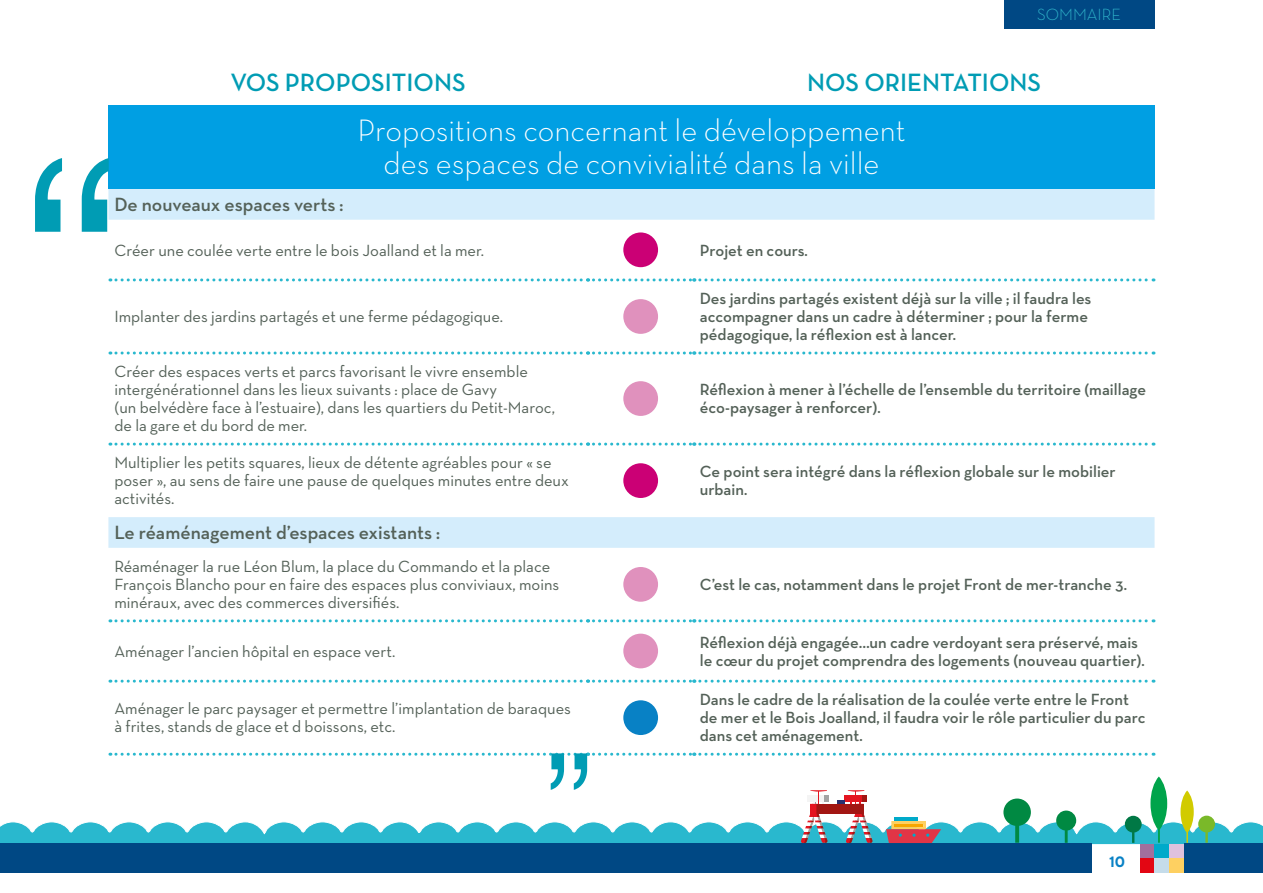
<style>
.page{position:relative;width:1263px;height:893px;background:#fff}
.page>*{position:absolute;margin:0;border:0;box-sizing:border-box;transform-origin:0 0}
.t1{font:300 31.5px/33px "Neutra Text TF";color:#fff;text-align:center}
.t2{font:600 25.5px "Neutra Text TF";color:#009cb4}
.t3{font:600 19.5px "Neutra Text TF";color:#546158}
.t4{font:16.5px/18px "Neutra Text TF";color:#546158}
.t5{font:600 16.5px/18px "Neutra Text TF";color:#546158}
.t6{font:300 16.5px "Neutra Text TF";color:#32b9cd}
.t7{font:700 15px "Interstate";color:#0881c5}
</style>
<div class="page">
<svg style="left:0;top:822px;width:1263px;height:22px;background:#37a4c1"></svg>
<div style="left:0;top:844px;width:1091px;height:29px;background:#004884"></div>
<div style="left:1140px;top:844px;width:14px;height:14px;background:#a1709d"></div>
<div style="left:1140px;top:858px;width:14px;height:15px;background:#e30613"></div>
<div style="left:1154px;top:844px;width:15px;height:14px;background:#00aaca"></div>
<div style="left:1154px;top:858px;width:15px;height:15px;background:#c5dcea"></div>
<div style="left:1169px;top:844px;width:15px;height:14px;background:#dfc1dd"></div>
<div style="left:1169px;top:858px;width:15px;height:15px;background:#fed061"></div>
<div style="left:1184px;top:844px;width:79px;height:29px;background:#004884"></div>
<svg style="left:1180px;top:790px;width:35px;height:53px"></svg>
<div style="left:1003px;top:0;width:151px;height:28px;background:#004884"></div>
<div style="left:108px;top:106px;width:1046px;height:83px;background:#009fe3"></div>
<svg style="left:108px;top:189px;width:1046px;height:359px"></svg>
<svg style="left:110px;top:278px;width:1044px;height:3px"></svg>
<svg style="left:110px;top:351px;width:1044px;height:3px"></svg>
<svg style="left:110px;top:443px;width:1044px;height:3px"></svg>
<svg style="left:110px;top:619px;width:1044px;height:3px"></svg>
<svg style="left:110px;top:680px;width:1044px;height:3px"></svg>
<div style="left:623px;top:232px;width:35px;height:35px;background:#cb0075;border-radius:50%"></div>
<div style="left:623px;top:299px;width:35px;height:35px;background:#e091bd;border-radius:50%"></div>
<div style="left:623px;top:381px;width:35px;height:35px;background:#e091bd;border-radius:50%"></div>
<div style="left:623px;top:463px;width:35px;height:35px;background:#cb0075;border-radius:50%"></div>
<div style="left:623px;top:567px;width:35px;height:35px;background:#e091bd;border-radius:50%"></div>
<div style="left:623px;top:634px;width:35px;height:34px;background:#e091bd;border-radius:50%"></div>
<div style="left:623px;top:700px;width:35px;height:35px;background:#0881c5;border-radius:50%"></div>
<svg style="left:35px;top:158px;width:74px;height:74px"></svg>
<svg style="left:110px;top:753px;width:1057px;height:90px"></svg>
<p class="t6" style="left:1037px;top:4px;width:85px">SOMMAIRE</p>
<h2 class="t2" style="left:230px;top:67px;width:237px">VOS PROPOSITIONS</h2>
<h2 class="t2" style="left:807px;top:67px;width:235px">NOS ORIENTATIONS</h2>
<h1 class="t1" style="left:357px;top:113px;width:550px">Propositions concernant le développement des espaces de convivialité dans la ville</h1>
<p class="t3" style="left:114px;top:193px;width:230px">De nouveaux espaces verts :</p>
<p class="t4" style="left:114px;top:241px;width:371px">Créer une coulée verte entre le bois Joalland et la mer.</p>
<p class="t5" style="left:700px;top:241px;width:110px">Projet en cours.</p>
<p class="t4" style="left:114px;top:307px;width:390px">Implanter des jardins partagés et une ferme pédagogique.</p>
<p class="t4" style="left:114px;top:362px;width:442px">Créer des espaces verts et parcs favorisant le vivre ensemble intergénérationnel dans les lieux suivants : place de Gavy<br>(un belvédère face à l’estuaire), dans les quartiers du Petit-Maroc, de la gare et du bord de mer.</p>
<p class="t5" style="left:700px;top:289px;width:393px">Des jardins partagés existent déjà sur la ville ; il faudra les accompagner dans un cadre à déterminer ; pour la ferme pédagogique, la réflexion est à lancer.</p>
<p class="t5" style="left:700px;top:380px;width:448px">Réflexion à mener à l’échelle de l’ensemble du territoire (maillage éco-paysager à renforcer).</p>
<p class="t4" style="left:114px;top:453px;width:456px">Multiplier les petits squares, lieux de détente agréables pour « se poser », au sens de faire une pause de quelques minutes entre deux activités.</p>
<p class="t5" style="left:700px;top:462px;width:417px">Ce point sera intégré dans la réflexion globale sur le mobilier urbain.</p>
<p class="t3" style="left:114px;top:521px;width:327px">Le réaménagement d’espaces existants :</p>
<p class="t4" style="left:114px;top:557px;width:446px">Réaménager la rue Léon Blum, la place du Commando et la place<br>François Blancho pour en faire des espaces plus conviviaux, moins minéraux, avec des commerces diversifiés.</p>
<p class="t5" style="left:700px;top:575px;width:429px">C’est le cas, notamment dans le projet Front de mer-tranche 3.</p>
<p class="t4" style="left:114px;top:642px;width:283px">Aménager l’ancien hôpital en espace vert.</p>
<p class="t5" style="left:700px;top:633px;width:446px">Réflexion déjà engagée…un cadre verdoyant sera préservé, mais le cœur du projet comprendra des logements (nouveau quartier).</p>
<p class="t4" style="left:114px;top:699px;width:458px">Aménager le parc paysager et permettre l’implantation de baraques à frites, stands de glace et d boissons, etc.</p>
<p class="t5" style="left:700px;top:690px;width:447px">Dans le cadre de la réalisation de la coulée verte entre le Front de mer et le Bois Joalland, il faudra voir le rôle particulier du parc dans cet aménagement.</p>
<p class="t7" style="left:1109px;top:853px;width:18px">10</p>
</div>
